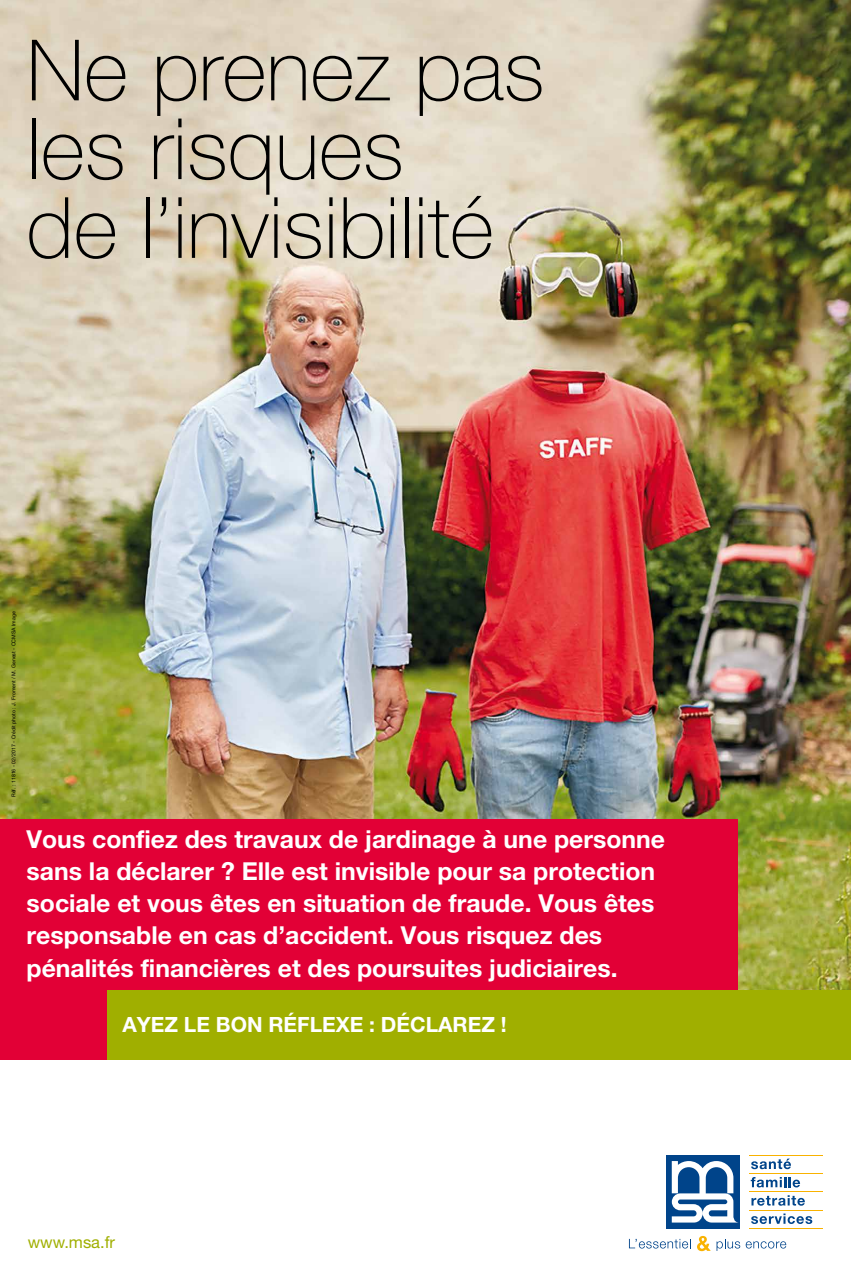
<style>
.page{position:relative;width:851px;height:1276px;background:#fff}
.page>*{position:absolute;margin:0;border:0;box-sizing:border-box;transform-origin:0 0}
.t1{font:100 84.75px/78.8px "Helvetica Neue LT";color:#000}
.t2{font:700 24.75px/32.2px "Helvetica Neue LT";color:#fff}
.t3{font:700 21px "Helvetica Neue LT";color:#fff}
.t4{font:16.5px "Helvetica Neue LT";color:#a0af00}
.t5{font:5.25px "Helvetica Neue LT";color:#000}
</style>
<div class="page">
<svg style="left:751px;top:1158px;width:40px;height:11px"></svg>
<svg style="left:750px;top:1177px;width:50px;height:10px"></svg>
<svg style="left:751px;top:1195px;width:53px;height:10px"></svg>
<svg style="left:751px;top:1213px;width:61px;height:11px"></svg>
<hr style="left:749px;top:1154px;width:74px;height:1px;background:#f9b200">
<hr style="left:749px;top:1173px;width:74px;height:1px;background:#f9b200">
<hr style="left:749px;top:1191px;width:74px;height:1px;background:#f9b200">
<hr style="left:749px;top:1209px;width:74px;height:1px;background:#f9b200">
<hr style="left:749px;top:1227px;width:74px;height:1px;background:#f9b200">
<div style="left:665px;top:1154px;width:74px;height:74px;background:#00448a"></div>
<svg style="left:671px;top:1161px;width:66px;height:61px"></svg>
<svg style="left:629px;top:1239px;width:60px;height:9px"></svg>
<svg style="left:697px;top:1236px;width:13px;height:15px"></svg>
<svg style="left:716px;top:1239px;width:70px;height:11px"></svg>
<img style="left:0;top:0;width:850px;height:990px">
<div style="left:0;top:819px;width:737px;height:240px;background:#e20036"></div>
<div style="left:107px;top:990px;width:743px;height:69px;background:#a0af00"></div>
<h1 class="t1" style="left:27px;top:31px;width:519px">Ne prenez pas les risques<br>de l’invisibilité</h1>
<p class="t5" style="left:10px;top:797px;width:187px;rotate:-90deg">Réf. : 11816 - 02/2017 - Crédit photo : J. Froment / M. Genest - CCMSA Image</p>
<p class="t2" style="left:27px;top:822px;width:640px">Vous confiez des travaux de jardinage à une personne sans la déclarer ? Elle est invisible pour sa protection sociale et vous êtes en situation de fraude. Vous êtes responsable en cas d’accident. Vous risquez des pénalités financières et des poursuites judiciaires.</p>
<p class="t3" style="left:122px;top:1011px;width:385px">AYEZ LE BON RÉFLEXE : DÉCLAREZ !</p>
<p class="t4" style="left:28px;top:1232px;width:89px">www.msa.fr</p>
</div>
